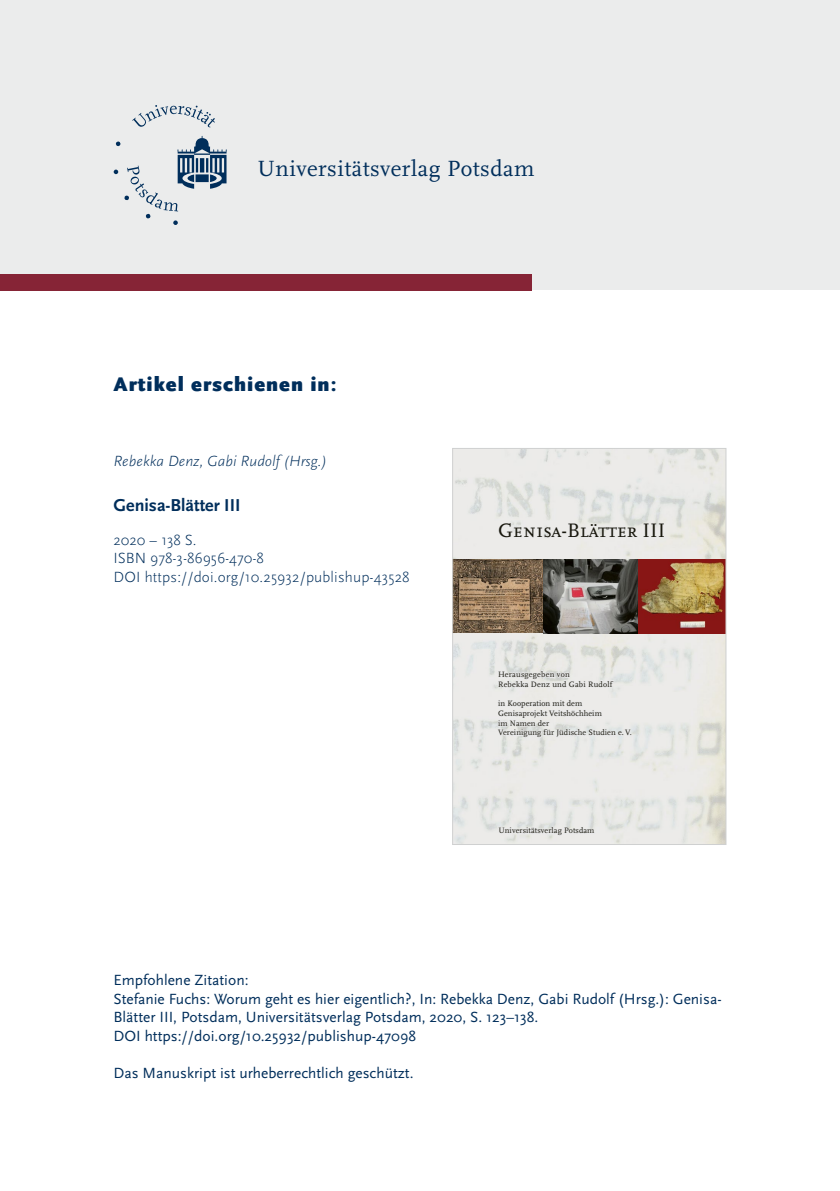
<style>
.page{position:relative;width:840px;height:1191px;background:#fff}
.page>*{position:absolute;margin:0;border:0;box-sizing:border-box;transform-origin:0 0}
.t1{font:23px "Scala";letter-spacing:.02em;color:#002e5b}
.t2{font:900 20.6px "Scala Sans Pro";letter-spacing:.05em;color:#002e5b}
.t3{font:20.4px "Scala Caps";color:#17160b}
.t4{font:700 18px "Scala Sans Pro";color:#002e5b}
.t5{font:15.4px/18.4px "Scala Sans Pro";color:#002e5b}
.t6{font:300 15.4px/18.4px "Scala Sans Pro";letter-spacing:.01em;color:#002e5b}
.t7{font:italic 300 15.4px "Scala Sans Pro";color:#002e5b}
.t8{font:8.2px/9.8px "Scala";letter-spacing:.01em;color:#17160b}
</style>
<div class="page">
<div style="left:0;top:0;width:839px;height:290px;background:#eaebeb"></div>
<svg style="left:132px;top:105px;width:83px;height:22px"></svg>
<svg style="left:113px;top:136px;width:113px;height:89px"></svg>
<div style="left:0;top:274px;width:531px;height:17px;background:#862436"></div>
<img style="left:454px;top:450px;width:270px;height:393px">
<svg style="left:497px;top:669px;width:118px;height:19px;background:#e6e6e4"></svg>
<svg style="left:496px;top:698px;width:136px;height:41px;background:#e8e8e6"></svg>
<div style="left:498px;top:522px;width:166px;height:17px;background:#e9e9e9"></div>
<svg style="left:497px;top:826px;width:98px;height:11px"></svg>
<img style="left:454px;top:559px;width:270px;height:74px">
<div style="left:452px;top:448px;width:274px;height:397px;border:1px solid #cfd0d0"></div>
<h1 class="t1" style="left:257px;top:156px;width:278px">Universitätsverlag Potsdam</h1>
<h2 class="t2" style="left:113px;top:372px;width:224px">Artikel erschienen in:</h2>
<p class="t7" style="left:113px;top:452px;width:214px">Rebekka Denz, Gabi Rudolf (Hrsg.)</p>
<p class="t4" style="left:113px;top:494px;width:128px">Genisa-Blätter III</p>
<p class="t6" style="left:113px;top:530px;width:297px">2020 – 138 S.<br>ISBN 978-3-86956-470-8<br>DOI https://doi.org/10.25932/publishup-43528</p>
<h3 class="t3" style="left:498px;top:519px;width:169px">Genisa-Blätter III</h3>
<p class="t8" style="left:498px;top:669px;width:116px">Herausgegeben von<br>Rebekka Denz und Gabi Rudolf</p>
<p class="t8" style="left:498px;top:698px;width:135px">in Kooperation mit dem<br>Genisaprojekt Veitshöchheim<br>im Namen der<br>Vereinigung für Jüdische Studien e. V.</p>
<p class="t8" style="left:498px;top:826px;width:98px">Universitätsverlag Potsdam</p>
<p class="t5" style="left:113px;top:971px;width:609px">Empfohlene Zitation:<br>Stefanie Fuchs: Worum geht es hier eigentlich?, In: Rebekka Denz, Gabi Rudolf (Hrsg.): Genisa-Blätter III, Potsdam, Universitätsverlag Potsdam, 2020, S. 123–138.<br>DOI https://doi.org/10.25932/publishup-47098</p>
<p class="t5" style="left:113px;top:1063px;width:301px">Das Manuskript ist urheberrechtlich geschützt.</p>
</div>
